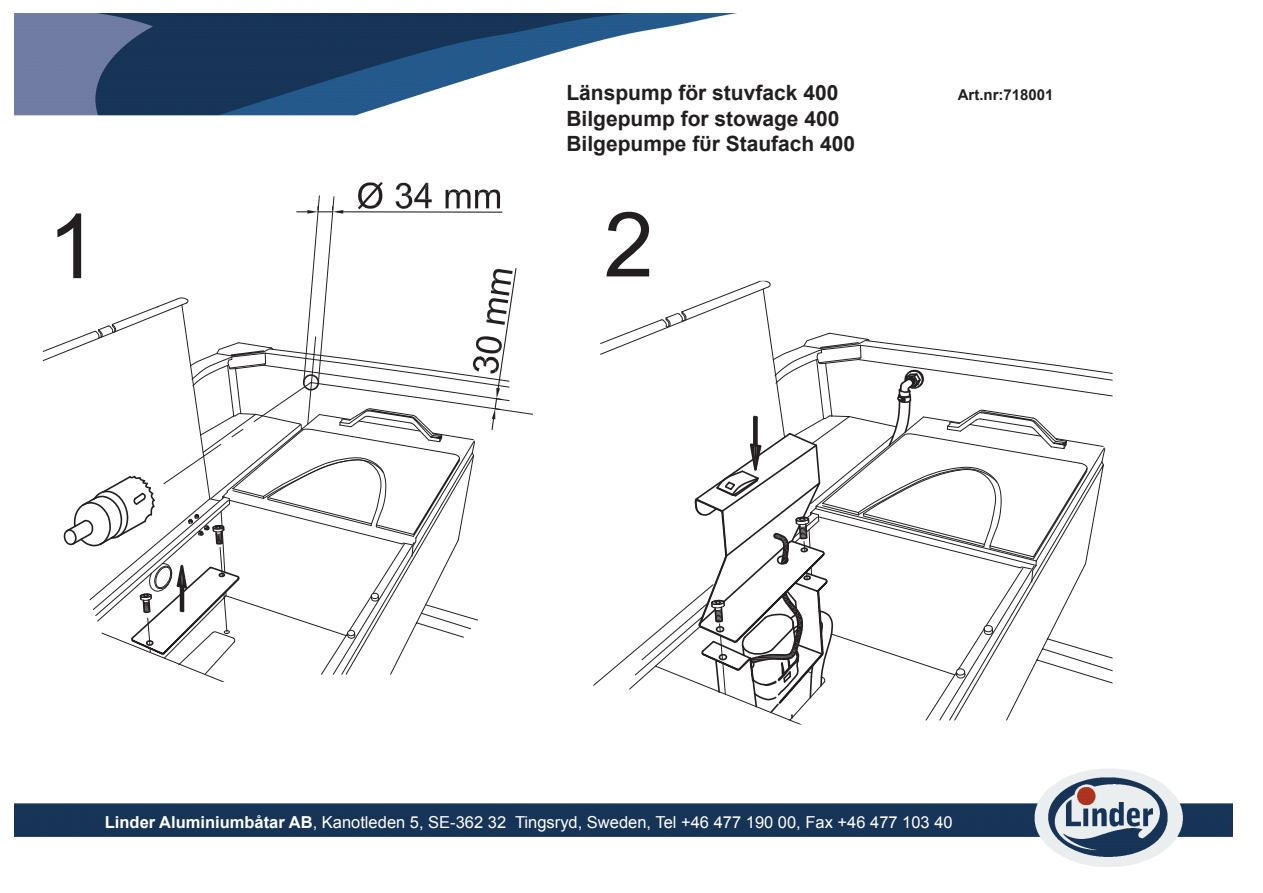
<style>
.page{position:relative;width:1263px;height:893px;background:#fff}
.page>*{position:absolute;margin:0;border:0;box-sizing:border-box;transform-origin:0 0}
.t1{font:90px "Arial";color:#231f20}
.t2{font:700 21px/25.2px "Arial";color:#231f20}
.t3{font:16.5px "Arial";color:#fff}
.t4{font:700 15px "Arial";color:#231f20}
.s1{font-weight:700}
</style>
<div class="page">
<img style="left:15px;top:14px;width:1218px;height:852px">
<svg style="left:42px;top:182px;width:491px;height:500px"></svg>
<svg style="left:593px;top:280px;width:519px;height:445px"></svg>
<p class="t2" style="left:566px;top:81px;width:273px">Länspump för stuvfack 400</p>
<p class="t4" style="left:958px;top:85px;width:97px">Art.nr:718001</p>
<p class="t2" style="left:566px;top:106px;width:290px">Bilgepump for stowage 400<br>Bilgepumpe fϋr Staufach 400</p>
<h1 class="t1" style="left:48px;top:188px;width:52px">1</h1>
<h1 class="t1" style="left:604px;top:186px;width:52px">2</h1>
<p class="t3" style="left:105px;top:812px;width:849px"><span class="s1">Linder Aluminiumbåtar AB</span>, Kanotleden 5, SE-362 32 Tingsryd, Sweden, Tel +46 477 190 00, Fax +46 477 103 40</p>
</div>
